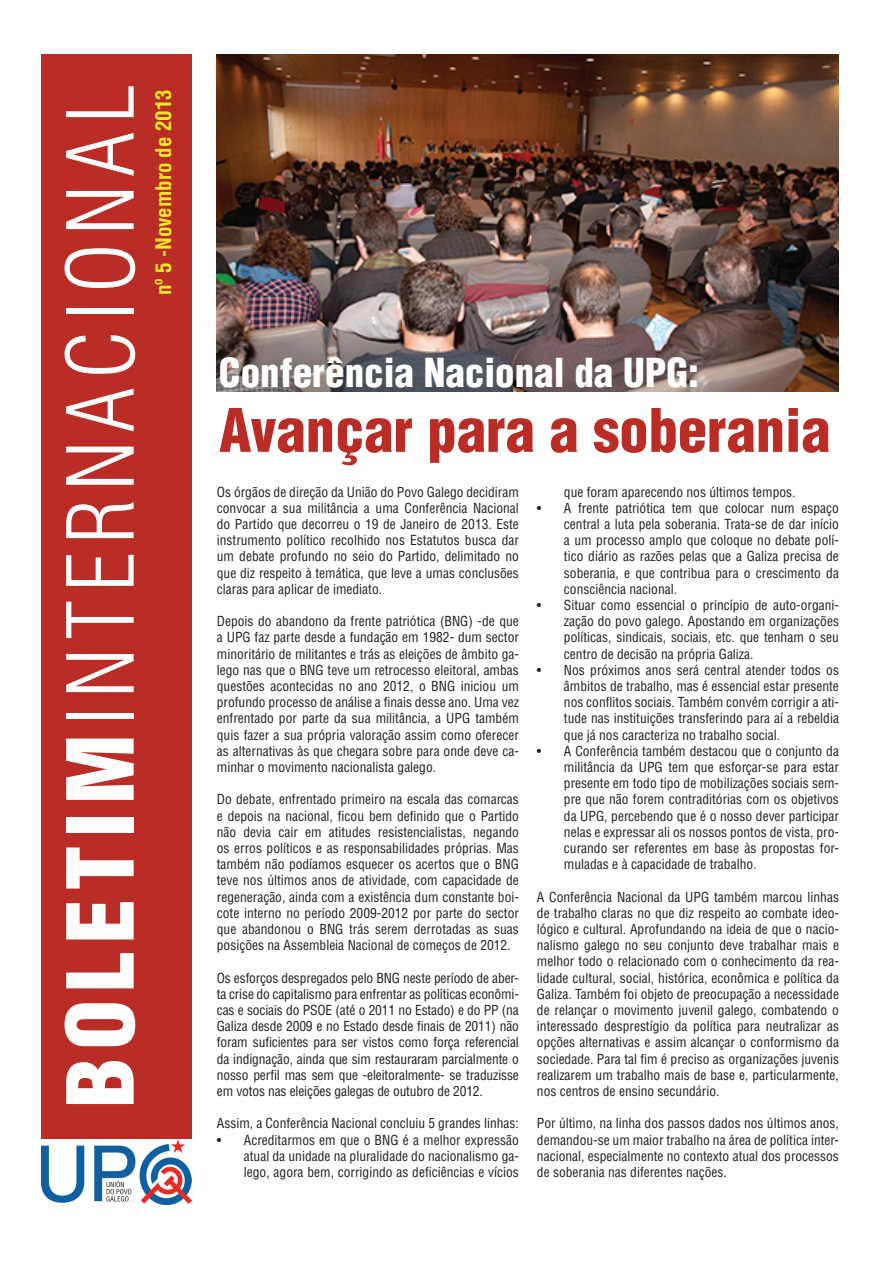
<style>
.page{position:relative;width:893px;height:1263px;background:#fff}
.page>*{position:absolute;margin:0;border:0;box-sizing:border-box;transform-origin:0 0}
.t1{font:300 condensed 90px "Helvetica LT Std";letter-spacing:.09em;color:#fff}
.t2{font:900 condensed 58.5px "Helvetica LT Std";color:#ba2c26}
.t3{font:900 condensed 39px "Helvetica LT Std";color:#fff}
.t4{font:700 condensed 21px "Helvetica LT Std";color:#f7eb26}
.t5{font:condensed 13.5px/16.2px "Helvetica LT Std";color:#231f20;text-align:justify}
.s1{font-weight:900}
</style>
<div class="page">
<div style="left:41px;top:54px;width:150px;height:1151px;background:#ba2c26"></div>
<img style="left:217px;top:54px;width:622px;height:337px">
<img style="left:41px;top:1140px;width:150px;height:65px">
<h1 class="t1" style="left:45px;top:1108px;width:1026px;rotate:-90deg"><span class="s1">BOLETIM</span>INTERNACIONAL</h1>
<h3 class="t4" style="left:150px;top:295px;width:207px;rotate:-90deg">nº 5 -Novembro de 2013</h3>
<h3 class="t3" style="left:219px;top:348px;width:482px">Conferência Nacional da UPG:</h3>
<h2 class="t2" style="left:219px;top:393px;width:613px">Avançar para a soberania</h2>
<p class="t5" style="left:217px;top:483px;width:304px">Os órgãos de direção da União do Povo Galego decidiram convocar a sua militância a uma Conferência Nacional do Partido que decorreu o 19 de Janeiro de 2013. Este instrumento político recolhido nos Estatutos busca dar um debate profundo no seio do Partido, delimitado no que diz respeito à temática, que leve a umas conclusões claras para aplicar de imediato.</p>
<p class="t5" style="left:217px;top:613px;width:304px">Depois do abandono da frente patriótica (BNG) -de que a UPG faz parte desde a fundação em 1982- dum sector minoritário de militantes e trás as eleições de âmbito ga&shy;lego nas que o BNG teve um retrocesso eleitoral, ambas questões acontecidas no ano 2012, o BNG iniciou um profundo processo de análise a finais desse ano. Uma vez enfrentado por parte da sua militância, a UPG também quis fazer a sua própria valoração assim como oferecer as alternativas às que chegara sobre para onde deve ca&shy;minhar o movimento nacionalista galego.</p>
<p class="t5" style="left:217px;top:791px;width:304px">Do debate, enfrentado primeiro na escala das comarcas e depois na nacional, ficou bem definido que o Partido não devia cair em atitudes resistencialistas, negando os erros políticos e as responsabilidades próprias. Mas também não podíamos esquecer os acertos que o BNG teve nos últimos anos de atividade, com capacidade de regeneração, ainda com a existência dum constante boi&shy;cote interno no período 2009-2012 por parte do sector que abandonou o BNG trás serem derrotadas as suas posições na Assembleia Nacional de começos de 2012.</p>
<p class="t5" style="left:217px;top:969px;width:304px">Os esforços despregados pelo BNG neste período de aber&shy;ta crise do capitalismo para enfrentar as políticas econômi&shy;cas e sociais do PSOE (até o 2011 no Estado) e do PP (na Galiza desde 2009 e no Estado desde finais de 2011) não foram suficientes para ser vistos como força referencial da indignação, ainda que sim restauraram parcialmente o nosso perfil mas sem que -eleitoralmente- se traduzisse em votos nas eleições galegas de outubro de 2012.</p>
<p class="t5" style="left:217px;top:1115px;width:304px">Assim, a Conferência Nacional concluiu 5 grandes linhas:</p>
<p class="t5" style="left:244px;top:1131px;width:277px;text-indent:-27px">• Acreditarmos em que o BNG é a melhor expressão atual da unidade na pluralidade do nacionalismo ga&shy;lego, agora bem, corrigindo as deficiências e vícios</p>
<p class="t5" style="left:564px;top:483px;width:233px">que foram aparecendo nos últimos tempos.</p>
<p class="t5" style="left:564px;top:500px;width:277px;text-indent:-27px">• A frente patriótica tem que colocar num espaço central a luta pela soberania. Trata-se de dar início a um processo amplo que coloque no debate polí&shy;tico diário as razões pelas que a Galiza precisa de soberania, e que contribua para o crescimento da consciência nacional.</p>
<p class="t5" style="left:564px;top:597px;width:277px;text-indent:-27px">• Situar como essencial o princípio de auto-organi&shy;zação do povo galego. Apostando em organizações políticas, sindicais, sociais, etc. que tenham o seu centro de decisão na própria Galiza.</p>
<p class="t5" style="left:564px;top:662px;width:277px;text-indent:-27px">• Nos próximos anos será central atender todos os âmbitos de trabalho, mas é essencial estar presente nos conflitos sociais. Também convém corrigir a ati&shy;tude nas instituições transferindo para aí a rebeldia que já nos caracteriza no trabalho social.</p>
<p class="t5" style="left:564px;top:743px;width:277px;text-indent:-27px">• A Conferência também destacou que o conjunto da militância da UPG tem que esforçar-se para estar presente em todo tipo de mobilizações sociais sem&shy;pre que não forem contraditórias com os objetivos da UPG, percebendo que é o nosso dever participar nelas e expressar ali os nossos pontos de vista, pro&shy;curando ser referentes em base às propostas for&shy;muladas e à capacidade de trabalho.</p>
<p class="t5" style="left:537px;top:888px;width:304px">A Conferência Nacional da UPG também marcou linhas de trabalho claras no que diz respeito ao combate ideo&shy;lógico e cultural. Aprofundando na ideia de que o nacio&shy;nalismo galego no seu conjunto deve trabalhar mais e melhor todo o relacionado com o conhecimento da rea&shy;lidade cultural, social, histórica, econômica e política da Galiza. Também foi objeto de preocupação a necessidade de relançar o movimento juvenil galego, combatendo o interessado desprestígio da política para neutralizar as opções alternativas e assim alcançar o conformismo da sociedade. Para tal fim é preciso as organizações juvenis realizarem um trabalho mais de base e, particularmente, nos centros de ensino secundário.</p>
<p class="t5" style="left:537px;top:1115px;width:304px">Por último, na linha dos passos dados nos últimos anos, demandou-se um maior trabalho na área de política inter&shy;nacional, especialmente no contexto atual dos processos de soberania nas diferentes nações.</p>
</div>
